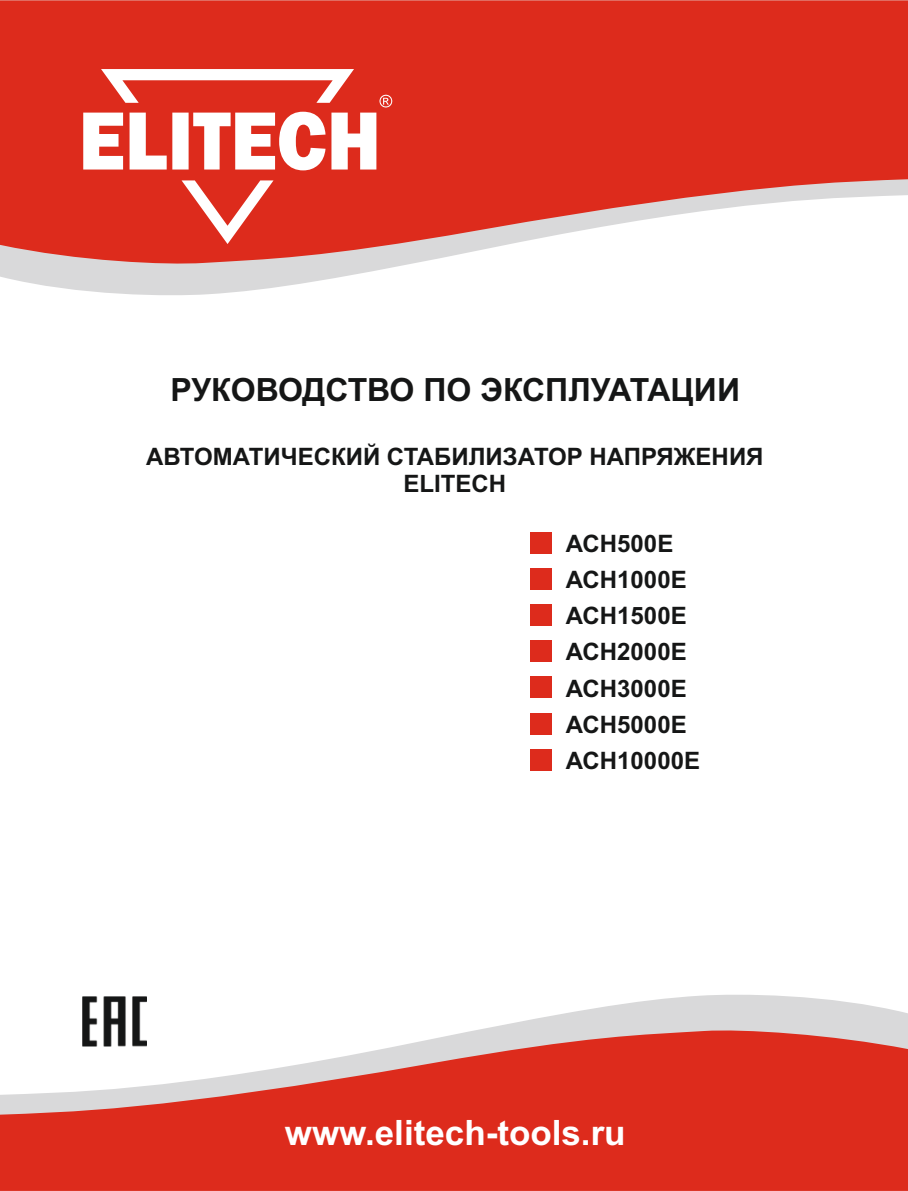
<style>
.page{position:relative;width:908px;height:1191px;background:#fff}
.page>*{position:absolute;margin:0;border:0;box-sizing:border-box;transform-origin:0 0}
.t1{font:700 35px "Arial";color:#fff}
.t2{font:700 32px "Arial";color:#151616}
.t3{font:700 24px/36px "Arial";color:#151616}
</style>
<div class="page">
<div style="left:530px;top:532px;width:22px;height:22px;background:#dd2b1c"></div>
<svg style="left:0;top:265px;width:404px;height:30px;fill:#d9d9da"></svg>
<svg style="left:0;top:0;width:907px;height:265px;background:#e04e41"></svg>
<svg style="left:101px;top:69px;width:253px;height:175px;fill:#dd2b1c"></svg>
<svg style="left:83px;top:95px;width:309px;height:75px"></svg>
<svg style="left:82px;top:995px;width:825px;height:33px"></svg>
<svg style="left:0;top:1028px;width:907px;height:162px;background:#e0584c"></svg>
<div style="left:530px;top:568px;width:22px;height:22px;background:#dd2b1c"></div>
<div style="left:530px;top:604px;width:22px;height:22px;background:#dd2b1c"></div>
<div style="left:530px;top:640px;width:22px;height:22px;background:#dd2b1c"></div>
<div style="left:530px;top:676px;width:22px;height:22px;background:#dd2b1c"></div>
<div style="left:530px;top:712px;width:22px;height:22px;background:#dd2b1c"></div>
<div style="left:530px;top:748px;width:22px;height:22px;background:#dd2b1c"></div>
<img style="left:83px;top:996px;width:64px;height:50px">
<h2 class="t2" style="left:170px;top:378px;width:571px">РУКОВОДСТВО ПО ЭКСПЛУАТАЦИИ</h2>
<p class="t3" style="left:146px;top:445px;width:618px;line-height:26.8px;text-align:center">АВТОМАТИЧЕСКИЙ СТАБИЛИЗАТОР НАПРЯЖЕНИЯ<br>ELITECH</p>
<p class="t3" style="left:565px;top:528px;width:136px">АСН500Е<br>АСН1000Е<br>АСН1500Е<br>АСН2000Е<br>АСН3000Е<br>АСН5000Е<br>АСН10000Е</p>
<h1 class="t1" style="left:285px;top:1119px;width:342px">www.elitech-tools.ru</h1>
</div>
